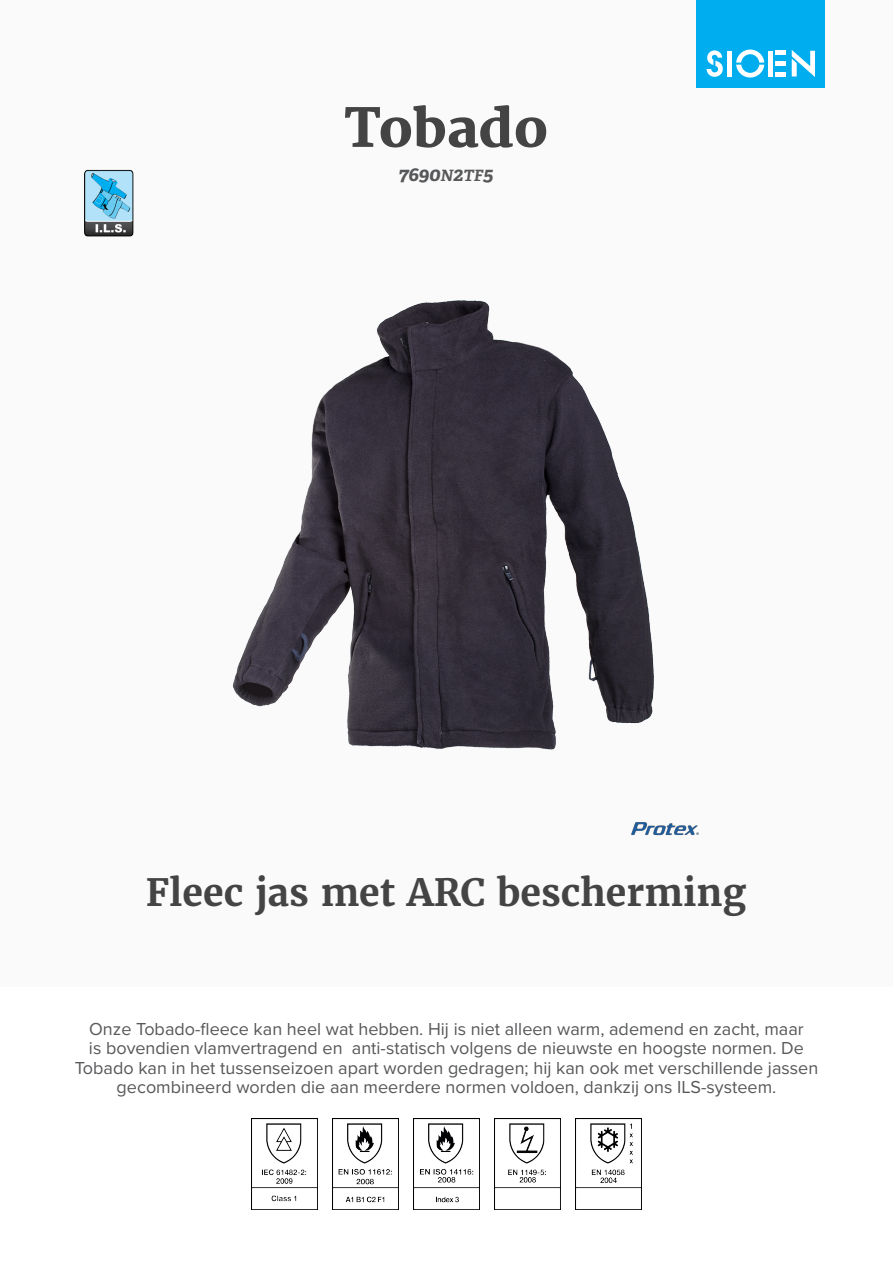
<style>
.page{position:relative;width:893px;height:1263px;background:#fff}
.page>*{position:absolute;margin:0;border:0;box-sizing:border-box;transform-origin:0 0}
.product_name{font:800 52.5px "Merriweather";color:#444}
.product_h2{font:700 37.5px "Merriweather";color:#444}
.product_ref{font:italic 700 19.5px "Adelle PE";color:#57585a}
.product_description{font:18px/19.5px "Proxima Nova";color:#57585a;text-align:center}
.s1{font-size:15.6px}
</style>
<div class="page">
<div style="left:0;top:0;width:893px;height:986px;background:#fafafa"></div>
<div style="left:697px;top:0;width:128px;height:88px;background:#00aeef"></div>
<svg style="left:707px;top:50px;width:16px;height:27px"></svg>
<svg style="left:736px;top:50px;width:28px;height:28px"></svg>
<div style="left:727px;top:51px;width:5px;height:26px;background:#fff"></div>
<div style="left:768px;top:51px;width:5px;height:26px;background:#fff"></div>
<div style="left:775px;top:72px;width:11px;height:5px;background:#fff"></div>
<div style="left:775px;top:61px;width:11px;height:5px;background:#fff"></div>
<hr style="left:775px;top:51px;width:11px;height:4px;background:#fff">
<svg style="left:792px;top:50px;width:23px;height:27px"></svg>
<img style="left:84px;top:169px;width:50px;height:68px">
<img style="left:688px;top:825px;width:11px;height:10px">
<img style="left:251px;top:1118px;width:66px;height:92px">
<img style="left:332px;top:1118px;width:66px;height:92px">
<img style="left:413px;top:1118px;width:67px;height:92px">
<img style="left:494px;top:1118px;width:67px;height:92px">
<img style="left:576px;top:1118px;width:66px;height:92px">
<img style="left:233px;top:300px;width:455px;height:536px">
<p class="product_name" style="left:344px;top:98px;width:206px">Tobado</p>
<p class="product_ref" style="left:398px;top:160px;width:96px">7690<span class="s1">N</span>2<span class="s1">TF</span>5</p>
<p class="product_h2" style="left:146px;top:868px;width:602px">Fleec jas met ARC bescherming</p>
<p class="product_description" style="left:75px;top:1018px;width:745px">Onze Tobado-fleece kan heel wat hebben. Hij is niet alleen warm, ademend en zacht, maar<br>is bovendien vlamvertragend en anti-statisch volgens de nieuwste en hoogste normen. De Tobado kan in het tussenseizoen apart worden gedragen; hij kan ook met verschillende jassen gecombineerd worden die aan meerdere normen voldoen, dankzij ons ILS-systeem.</p>
</div>
